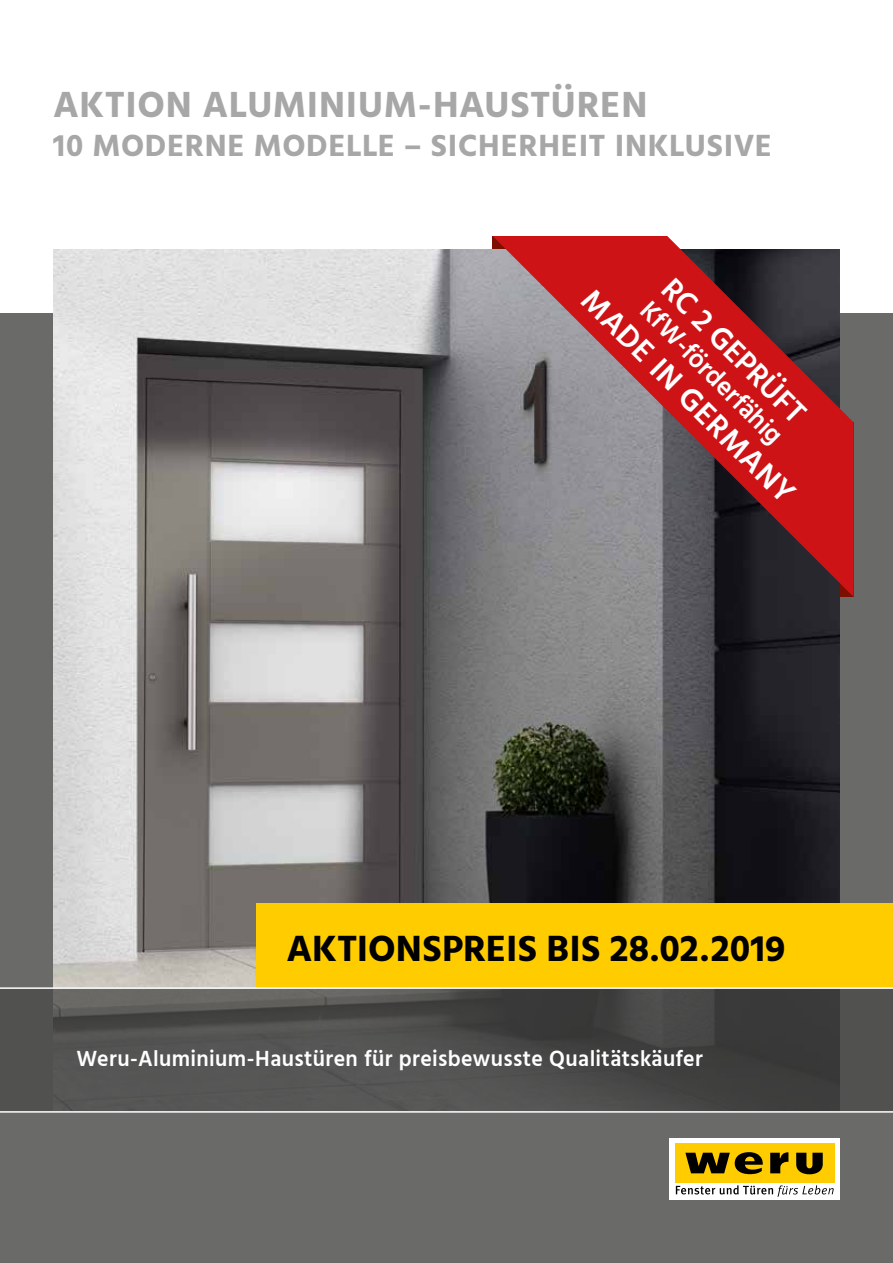
<style>
.page{position:relative;width:893px;height:1263px;background:#fff}
.page>*{position:absolute;margin:0;border:0;box-sizing:border-box;transform-origin:0 0}
.t1{font:700 37.5px "Hind";letter-spacing:.005em;color:#000}
.t2{font:700 37.35px "Hind";letter-spacing:.015em;color:#a7a7a8}
.t3{font:700 31.5px "Hind";letter-spacing:.02em;color:#a7a7a8}
.t4{font:600 31.5px "Hind";color:#fff}
.t5{font:600 27px "Hind";color:#fff}
.t6{font:600 22.5px "Hind";letter-spacing:.015em;color:#fff}
</style>
<div class="page">
<div style="left:0;top:314px;width:893px;height:949px;background:#6a6a69"></div>
<img style="left:53px;top:250px;width:787px;height:737px">
<svg style="left:0;top:989px;width:893px;height:122px;fill:#515150"></svg>
<hr style="left:0;top:1111px;width:893px;height:2px;background:#fff">
<svg style="left:493px;top:236px;width:361px;height:361px"></svg>
<div style="left:256px;top:904px;width:637px;height:84px;background:#fc0"></div>
<hr style="left:0;top:987px;width:893px;height:2px;background:#fff">
<div style="left:670px;top:1138px;width:170px;height:61px;background:#fff"></div>
<svg style="left:676px;top:1185px;width:158px;height:12px"></svg>
<div style="left:675px;top:1143px;width:160px;height:39px;background:#fc0"></div>
<svg style="left:685px;top:1152px;width:78px;height:22px"></svg>
<svg style="left:770px;top:1152px;width:18px;height:21px"></svg>
<svg style="left:796px;top:1153px;width:27px;height:21px"></svg>
<h2 class="t2" style="left:53px;top:83px;width:596px">AKTION ALUMINIUM-HAUSTÜREN</h2>
<h3 class="t3" style="left:53px;top:127px;width:720px">10 MODERNE MODELLE – SICHERHEIT INKLUSIVE</h3>
<h3 class="t4" style="left:682px;top:268px;width:191px;rotate:45deg">RC 2 GEPRÜFT</h3>
<h3 class="t4" style="left:602px;top:279px;width:289px;rotate:45deg">MADE IN GERMANY</h3>
<p class="t5" style="left:658px;top:293px;width:190px;rotate:45deg">KfW-förderfähig</p>
<h1 class="t1" style="left:287px;top:926px;width:500px">AKTIONSPREIS BIS 28.02.2019</h1>
<p class="t6" style="left:77px;top:1043px;width:628px">Weru-Aluminium-Haustüren für preisbewusste Qualitätskäufer</p>
</div>
